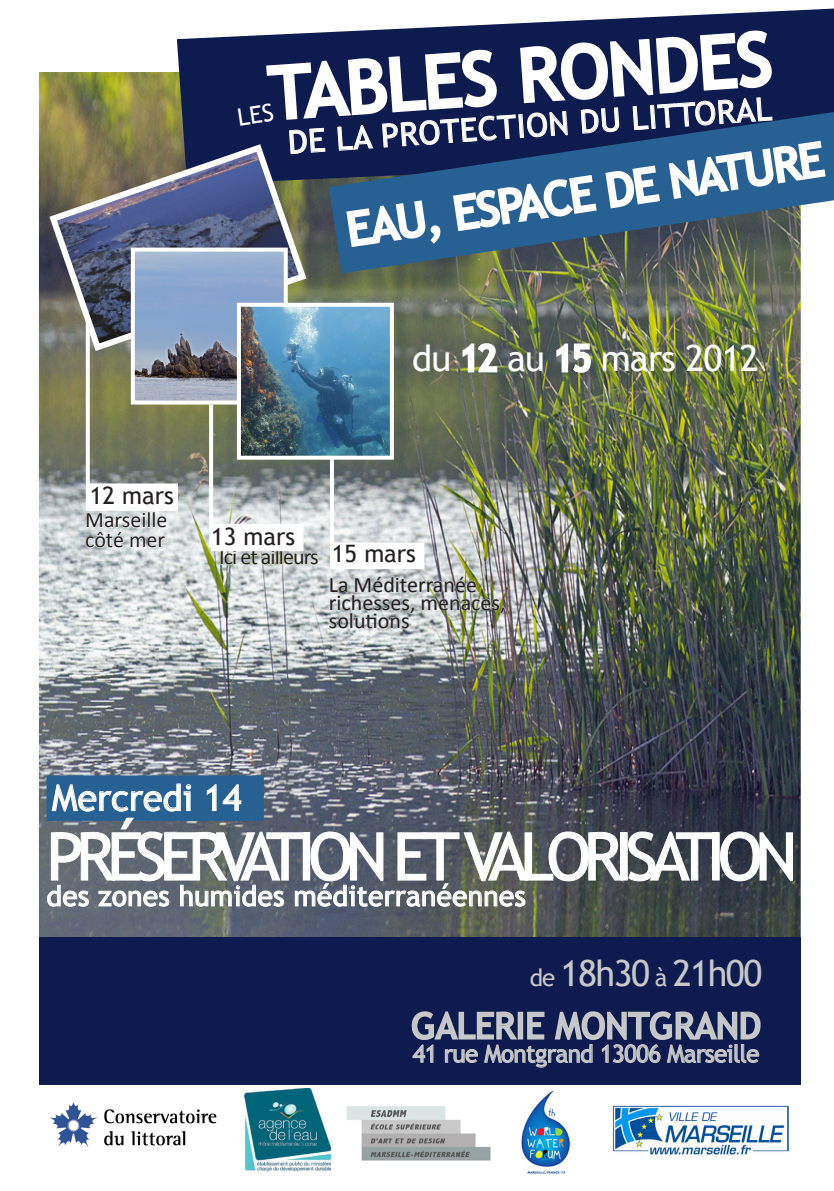
<style>
.page{position:relative;width:834px;height:1191px;background:#fff}
.page>*{position:absolute;margin:0;border:0;box-sizing:border-box;transform-origin:0 0}
.t1{font:72px "Trebuchet MS";color:#fff}
.t2{font:66px "Trebuchet MS";letter-spacing:-.11em;color:#fff}
.t3{font:46px "Trebuchet MS";color:#fff}
.t4{font:36px "Trebuchet MS";letter-spacing:-.02em;color:#fff}
.t5{font:36px "Trebuchet MS";color:#c7c8ca}
.t6{font:36px "Trebuchet MS";letter-spacing:-.04em;color:#c7c8ca}
.t7{font:36px "Trebuchet MS";color:#fff}
.t8{font:32px "Trebuchet MS";color:#fff}
.t9{font:28px "Trebuchet MS";letter-spacing:.01em;color:#fff}
.t10{font:24px "Trebuchet MS";letter-spacing:-.02em;color:#c7c8ca}
.t11{font:24px "Trebuchet MS";color:#231f20}
.t12{font:22px/18px "Calibri";color:#231f20}
.t13{font:22px "Calibri";letter-spacing:-.04em;color:#231f20}
.s1{font-size:24px}
</style>
<div class="page">
<img style="left:39px;top:72px;width:761px;height:865px">
<svg style="left:86px;top:355px;width:4px;height:154px"></svg>
<svg style="left:177px;top:9px;width:656px;height:131px;fill:#0d1b4e"></svg>
<svg style="left:329px;top:112px;width:504px;height:161px;background:#5e6e6c"></svg>
<img style="left:46px;top:140px;width:264px;height:215px">
<img style="left:136px;top:253px;width:147px;height:146px">
<div style="left:131px;top:248px;width:157px;height:156px;border:4px solid #fff"></div>
<div style="left:46px;top:775px;width:218px;height:46px;background:#276093;border:2px solid #276093"></div>
<hr style="left:330px;top:441px;width:4px;height:128px;background:#fff">
<svg style="left:209px;top:404px;width:4px;height:143px"></svg>
<svg style="left:85px;top:509px;width:83px;height:40px"></svg>
<img style="left:328px;top:574px;width:177px;height:55px">
<svg style="left:220px;top:548px;width:99px;height:17px"></svg>
<svg style="left:47px;top:783px;width:746px;height:124px;background:#5b6570"></svg>
<svg style="left:461px;top:341px;width:37px;height:33px"></svg>
<svg style="left:554px;top:342px;width:38px;height:32px"></svg>
<div style="left:88px;top:483px;width:90px;height:28px;background:#fff;border:2px solid #fff"></div>
<div style="left:332px;top:542px;width:92px;height:27px;background:#fff;border:2px solid #fff"></div>
<div style="left:211px;top:524px;width:92px;height:27px;background:#fff"></div>
<img style="left:242px;top:308px;width:147px;height:147px">
<div style="left:237px;top:303px;width:157px;height:157px;border:4px solid #fff"></div>
<img style="left:613px;top:1105px;width:175px;height:49px">
<img style="left:49px;top:1103px;width:167px;height:43px">
<img style="left:244px;top:1088px;width:88px;height:84px">
<img style="left:346px;top:1106px;width:145px;height:55px">
<img style="left:521px;top:1091px;width:50px;height:83px">
<div style="left:39px;top:937px;width:761px;height:148px;background:#0d1b4e"></div>
<svg style="left:411px;top:1011px;width:350px;height:57px"></svg>
<svg style="left:238px;top:29px;width:589px;height:220px;background:#485d82"></svg>
<p class="t1" style="left:266px;top:51px;width:505px;rotate:-4deg">TABLES RONDES</p>
<p class="t8" style="left:287px;top:124px;width:486px;rotate:-4deg">DE LA PROTECTION DU LITTORAL</p>
<p class="t3" style="left:343px;top:201px;width:483px;rotate:-8deg">EAU, ESPACE DE NATURE</p>
<p class="t4" style="left:412px;top:337px;width:348px">du 12 au 15 mars 2012</p>
<p class="t11" style="left:90px;top:481px;width:85px">12 mars</p>
<p class="t12" style="left:85px;top:510px;width:84px;line-height:20px">Marseille côté mer</p>
<p class="t11" style="left:211px;top:522px;width:85px">13 mars</p>
<p class="t13" style="left:219px;top:543px;width:101px">Ici et ailleurs</p>
<p class="t11" style="left:332px;top:539px;width:85px">15 mars</p>
<p class="t12" style="left:329px;top:575px;width:178px">La Méditerranée richesses, menaces, solutions</p>
<p class="t7" style="left:52px;top:776px;width:191px">Mercredi 14</p>
<p class="t2" style="left:46px;top:817px;width:752px">PRÉSERVATION ET VALORISATION</p>
<p class="t9" style="left:46px;top:879px;width:480px">des zones humides méditerranéennes</p>
<p class="t6" style="left:529px;top:951px;width:234px"><span class="s1">de</span> 18h30 <span class="s1">à</span> 21h00</p>
<p class="t5" style="left:411px;top:1004px;width:351px">GALERIE MONTGRAND</p>
<p class="t10" style="left:412px;top:1039px;width:348px">41 rue Montgrand 13006 Marseille</p>
</div>
